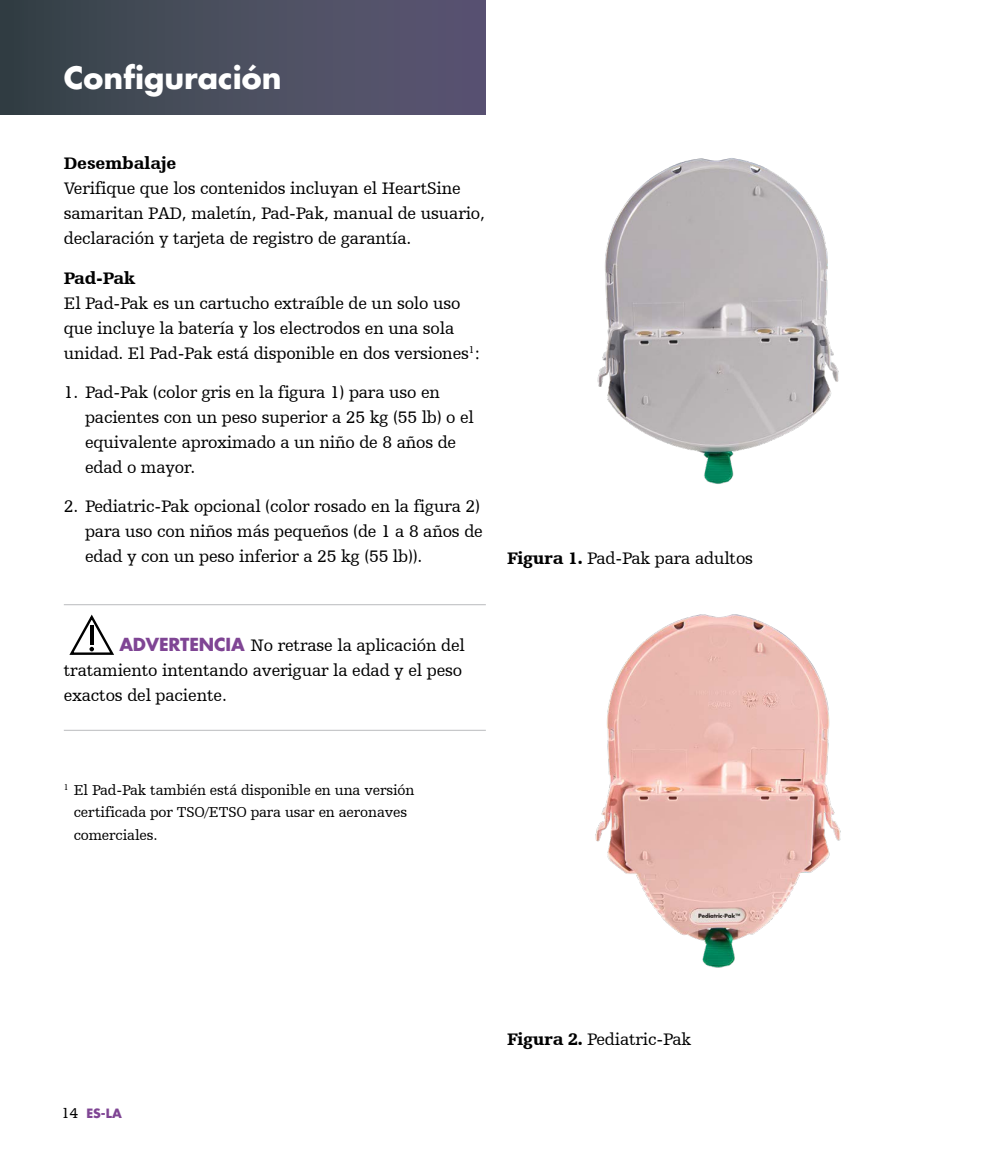
<style>
.page{position:relative;width:993px;height:1170px;background:#fff}
.page>*{position:absolute;margin:0;border:0;box-sizing:border-box;transform-origin:0 0}
.Futura_headers_12_pt{font:700 30px "Futura Std";color:#fff}
.Body_copy_7_10{font:17.5px/25px "Humanist Slabserif 712 BT";letter-spacing:-.01em;color:#000}
.Steps{font:17.5px/25px "Humanist Slabserif 712 BT";letter-spacing:-.01em;color:#000}
.RULES_Small_W_C{font:17.5px/25px "Humanist Slabserif 712 BT";letter-spacing:-.01em;color:#000}
.FIGURE___tables{font:17.5px "Humanist Slabserif 712 BT";letter-spacing:-.01em;color:#000}
.Sub_heads_7_10_bold{font:900 17.5px "Humanist Slabserif 712 BT";letter-spacing:-.01em;color:#000}
._6_9_superscript{font:15px/22.5px "Humanist Slabserif 712 BT";letter-spacing:-.01em;color:#000}
.t1{font:700 12.5px "Futura Std";color:#7f4594}
.s1{font-weight:900}
.s2{font-family:"Futura Std";font-weight:700;color:#7f4594}
.s3{font-family:"Humanist Slabserif 712 BT";font-weight:400;font-size:15px;color:#000}
</style>
<div class="page">
<div style="left:0;top:0;width:485px;height:115px;background:linear-gradient(to right,#354246,#5d5775)"></div>
<img style="left:597px;top:158px;width:242px;height:326px">
<img style="left:595px;top:614px;width:246px;height:354px">
<hr style="left:64px;top:604px;width:421px;height:1px;background:#c7c8ca">
<hr style="left:64px;top:729px;width:421px;height:2px;background:#c7c8ca">
<svg style="left:69px;top:614px;width:45px;height:41px"></svg>
<p class="Futura_headers_12_pt" style="left:64px;top:57px;width:219px">Configuración</p>
<p class="Sub_heads_7_10_bold" style="left:64px;top:152px;width:114px">Desembalaje</p>
<p class="Body_copy_7_10" style="left:64px;top:176px;width:422px">Verifique que los contenidos incluyan el HeartSine samaritan PAD, maletín, Pad-Pak, manual de usuario, declaración y tarjeta de registro de garantía.</p>
<p class="Sub_heads_7_10_bold" style="left:64px;top:267px;width:73px">Pad-Pak</p>
<p class="Body_copy_7_10" style="left:64px;top:290px;width:418px">El Pad-Pak es un cartucho extraíble de un solo uso que incluye la batería y los electrodos en una sola unidad. El Pad-Pak está disponible en dos versiones<sup>1</sup>:</p>
<p class="Steps" style="left:85px;top:379px;width:390px;text-indent:-21px">1. Pad-Pak (color gris en la figura 1) para uso en pacientes con un peso superior a 25 kg (55 lb) o el equivalente aproximado a un niño de 8 años de edad o mayor.</p>
<p class="Steps" style="left:85px;top:493px;width:399px;text-indent:-21px">2. Pediatric-Pak opcional (color rosado en la figura 2) para uso con niños más pequeños (de 1 a 8 años de edad y con un peso inferior a 25 kg (55 lb)).</p>
<p class="FIGURE___tables" style="left:507px;top:547px;width:247px"><span class="s1">Figura 1.</span> Pad-Pak para adultos</p>
<p class="RULES_Small_W_C" style="left:64px;top:632px;width:402px;text-indent:56px"><span class="s2">ADVERTENCIA</span> No retrase la aplicación del tratamiento intentando averiguar la edad y el peso exactos del paciente.</p>
<p class="_6_9_superscript" style="left:74px;top:778px;width:342px;text-indent:-10px"><sup>1</sup> El Pad-Pak también está disponible en una versión certificada por TSO/ETSO para usar en aeronaves comerciales.</p>
<p class="t1" style="left:61px;top:1104px;width:62px"><span class="s3">14</span> ES-LA</p>
<p class="FIGURE___tables" style="left:507px;top:1028px;width:186px"><span class="s1">Figura 2.</span> Pediatric-Pak</p>
</div>
